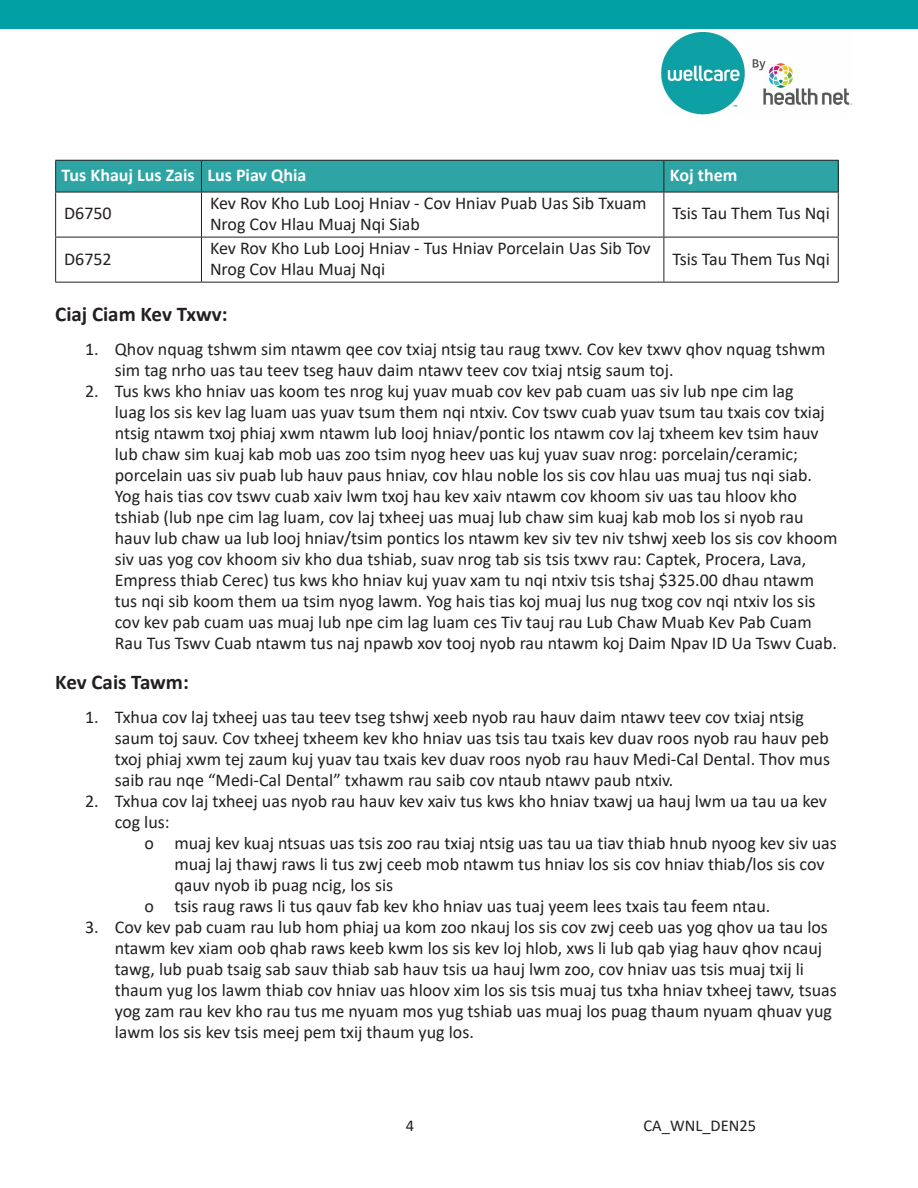
<style>
.page{position:relative;width:918px;height:1188px;background:#fff}
.page>*{position:absolute;margin:0;border:0;box-sizing:border-box;transform-origin:0 0}
.t1{font:700 21px "Calibri";color:#231f20}
.t2{font:18px/21px "Calibri";color:#231f20}
.t3{font:700 18px "Calibri";color:#fff}
.t4{font:16.5px "Calibri";color:#231f20}
</style>
<div class="page">
<div style="left:0;top:0;width:918px;height:29px;background:#01a0a4"></div>
<div style="left:56px;top:160px;width:145px;height:32px;background:#2ea4a4"></div>
<div style="left:201px;top:160px;width:463px;height:32px;background:#2ea4a4"></div>
<div style="left:664px;top:160px;width:174px;height:32px;background:#2ea4a4"></div>
<hr style="left:201px;top:161px;width:1px;height:31px;background:#231f20">
<hr style="left:664px;top:161px;width:1px;height:31px;background:#231f20">
<hr style="left:55px;top:192px;width:1px;height:45px;background:#231f20">
<hr style="left:838px;top:192px;width:1px;height:45px;background:#231f20">
<hr style="left:55px;top:237px;width:1px;height:45px;background:#231f20">
<hr style="left:838px;top:237px;width:1px;height:45px;background:#231f20">
<hr style="left:55px;top:282px;width:146px;height:1px;background:#231f20">
<hr style="left:201px;top:282px;width:463px;height:1px;background:#231f20">
<hr style="left:664px;top:282px;width:175px;height:1px;background:#231f20">
<hr style="left:55px;top:160px;width:146px;height:1px;background:#231f20">
<hr style="left:55px;top:161px;width:1px;height:31px;background:#231f20">
<hr style="left:201px;top:160px;width:463px;height:1px;background:#231f20">
<hr style="left:664px;top:160px;width:175px;height:1px;background:#231f20">
<hr style="left:838px;top:161px;width:1px;height:31px;background:#231f20">
<hr style="left:55px;top:192px;width:146px;height:1px;background:#231f20">
<hr style="left:201px;top:192px;width:463px;height:1px;background:#231f20">
<hr style="left:664px;top:192px;width:175px;height:1px;background:#231f20">
<hr style="left:201px;top:192px;width:1px;height:45px;background:#231f20">
<hr style="left:664px;top:192px;width:1px;height:45px;background:#231f20">
<hr style="left:55px;top:237px;width:146px;height:1px;background:#231f20">
<hr style="left:201px;top:237px;width:463px;height:1px;background:#231f20">
<hr style="left:201px;top:237px;width:1px;height:45px;background:#231f20">
<hr style="left:664px;top:237px;width:175px;height:1px;background:#231f20">
<hr style="left:664px;top:237px;width:1px;height:45px;background:#231f20">
<img style="left:661px;top:32px;width:191px;height:83px">
<p class="t3" style="left:62px;top:163px;width:246px">Tus Khauj Lus Zais Lus Piav Qhia</p>
<p class="t3" style="left:670px;top:163px;width:69px">Koj them</p>
<p class="t2" style="left:64px;top:203px;width:49px">D6750</p>
<p class="t2" style="left:210px;top:192px;width:438px">Kev Rov Kho Lub Looj Hniav - Cov Hniav Puab Uas Sib Txuam<br>Nrog Cov Hlau Muaj Nqi Siab</p>
<p class="t2" style="left:672px;top:203px;width:159px">Tsis Tau Them Tus Nqi</p>
<p class="t2" style="left:64px;top:248px;width:49px">D6752</p>
<p class="t2" style="left:210px;top:237px;width:442px">Kev Rov Kho Lub Looj Hniav - Tus Hniav Porcelain Uas Sib Tov<br>Nrog Cov Hlau Muaj Nqi</p>
<p class="t2" style="left:672px;top:248px;width:159px">Tsis Tau Them Tus Nqi</p>
<p class="t1" style="left:55px;top:299px;width:174px">Ciaj Ciam Kev Txwv:</p>
<p class="t2" style="left:115px;top:338px;width:712px;text-indent:-30px">1. Qhov nquag tshwm sim ntawm qee cov txiaj ntsig tau raug txwv. Cov kev txwv qhov nquag tshwm sim tag nrho uas tau teev tseg hauv daim ntawv teev cov txiaj ntsig saum toj.</p>
<p class="t2" style="left:115px;top:380px;width:724px;text-indent:-30px">2. Tus kws kho hniav uas koom tes nrog kuj yuav muab cov kev pab cuam uas siv lub npe cim lag<br>luag los sis kev lag luam uas yuav tsum them nqi ntxiv. Cov tswv cuab yuav tsum tau txais cov txiaj ntsig ntawm txoj phiaj xwm ntawm lub looj hniav/pontic los ntawm cov laj txheem kev tsim hauv lub chaw sim kuaj kab mob uas zoo tsim nyog heev uas kuj yuav suav nrog: porcelain/ceramic; porcelain uas siv puab lub hauv paus hniav, cov hlau noble los sis cov hlau uas muaj tus nqi siab.<br>Yog hais tias cov tswv cuab xaiv lwm txoj hau kev xaiv ntawm cov khoom siv uas tau hloov kho tshiab (lub npe cim lag luam, cov laj txheej uas muaj lub chaw sim kuaj kab mob los si nyob rau hauv lub chaw ua lub looj hniav/tsim pontics los ntawm kev siv tev niv tshwj xeeb los sis cov khoom siv uas yog cov khoom siv kho dua tshiab, suav nrog tab sis tsis txwv rau: Captek, Procera, Lava, Empress thiab Cerec) tus kws kho hniav kuj yuav xam tu nqi ntxiv tsis tshaj $325.00 dhau ntawm tus nqi sib koom them ua tsim nyog lawm. Yog hais tias koj muaj lus nug txog cov nqi ntxiv los sis cov kev pab cuam uas muaj lub npe cim lag luam ces Tiv tauj rau Lub Chaw Muab Kev Pab Cuam Rau Tus Tswv Cuab ntawm tus naj npawb xov tooj nyob rau ntawm koj Daim Npav ID Ua Tswv Cuab.</p>
<p class="t1" style="left:55px;top:667px;width:135px">Kev Cais Tawm:</p>
<p class="t2" style="left:115px;top:706px;width:717px;text-indent:-30px">1. Txhua cov laj txheej uas tau teev tseg tshwj xeeb nyob rau hauv daim ntawv teev cov txiaj ntsig saum toj sauv. Cov txheej txheem kev kho hniav uas tsis tau txais kev duav roos nyob rau hauv peb txoj phiaj xwm tej zaum kuj yuav tau txais kev duav roos nyob rau hauv Medi-Cal Dental. Thov mus saib rau nqe “Medi-Cal Dental” txhawm rau saib cov ntaub ntawv paub ntxiv.</p>
<p class="t2" style="left:115px;top:790px;width:714px;text-indent:-30px">2. Txhua cov laj txheej uas nyob rau hauv kev xaiv tus kws kho hniav txawj ua hauj lwm ua tau ua kev cog lus:</p>
<p class="t2" style="left:174px;top:832px;width:664px;text-indent:-30px">o muaj kev kuaj ntsuas uas tsis zoo rau txiaj ntsig uas tau ua tiav thiab hnub nyoog kev siv uas muaj laj thawj raws li tus zwj ceeb mob ntawm tus hniav los sis cov hniav thiab/los sis cov qauv nyob ib puag ncig, los sis</p>
<p class="t2" style="left:145px;top:895px;width:627px">o tsis raug raws li tus qauv fab kev kho hniav uas tuaj yeem lees txais tau feem ntau.</p>
<p class="t2" style="left:115px;top:916px;width:724px;text-indent:-30px">3. Cov kev pab cuam rau lub hom phiaj ua kom zoo nkauj los sis cov zwj ceeb uas yog qhov ua tau los ntawm kev xiam oob qhab raws keeb kwm los sis kev loj hlob, xws li lub qab yiag hauv qhov ncauj tawg, lub puab tsaig sab sauv thiab sab hauv tsis ua hauj lwm zoo, cov hniav uas tsis muaj txij li thaum yug los lawm thiab cov hniav uas hloov xim los sis tsis muaj tus txha hniav txheej tawv, tsuas yog zam rau kev kho rau tus me nyuam mos yug tshiab uas muaj los puag thaum nyuam qhuav yug lawm los sis kev tsis meej pem txij thaum yug los.</p>
<p class="t4" style="left:406px;top:1115px;width:10px">4</p>
<p class="t4" style="left:644px;top:1115px;width:114px">CA_WNL_DEN25</p>
</div>
